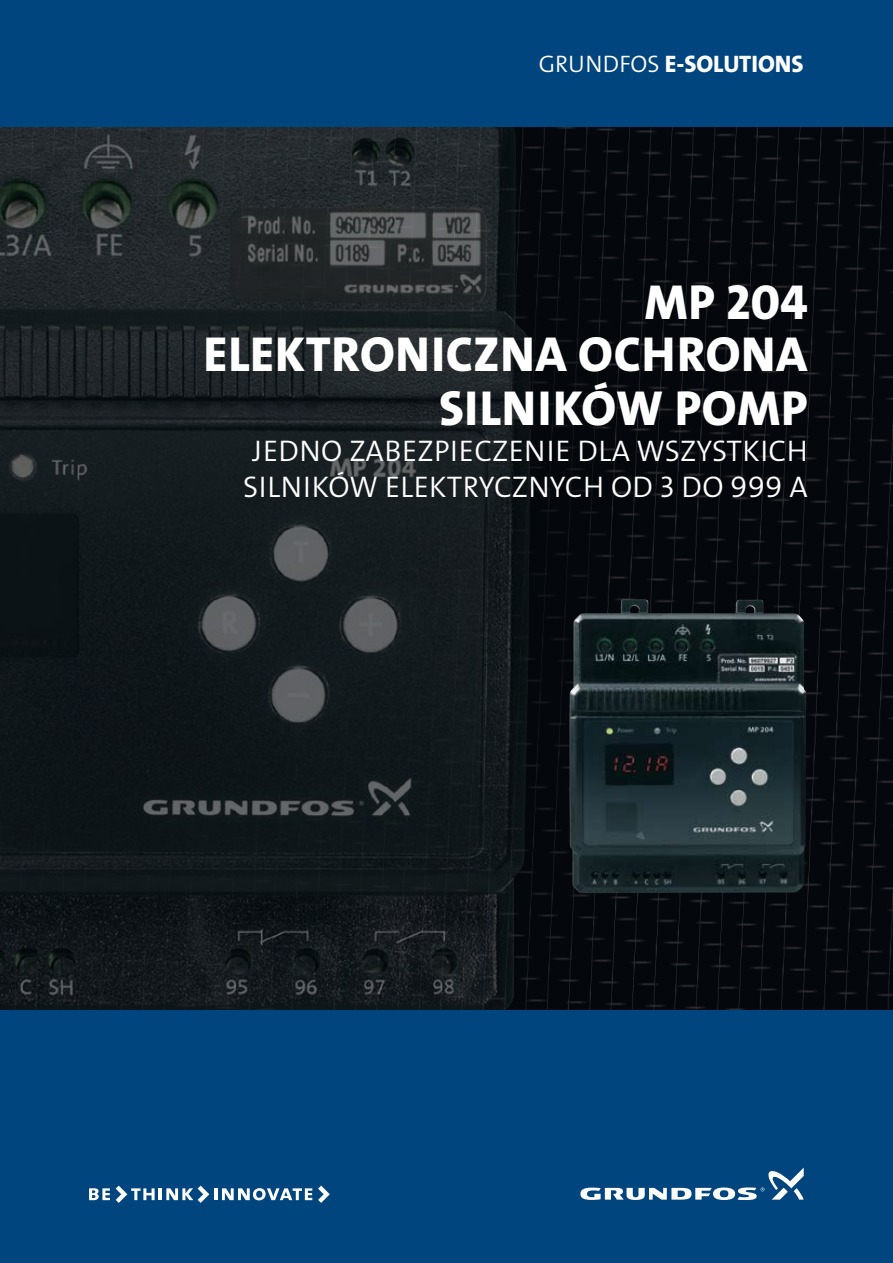
<style>
.page{position:relative;width:893px;height:1263px;background:#fff}
.page>*{position:absolute;margin:0;border:0;box-sizing:border-box;transform-origin:0 0}
.t1{font:49.5px "Grundfos The Sans OT 8 XB";letter-spacing:.01em;color:#fff}
.t2{font:30px/36px "Grundfos The Sans OT 4 SL";letter-spacing:.015em;color:#fff;text-align:right}
.t3{font:24px "Grundfos The Sans OT 8 XB";color:#fff}
.s1{font-family:"Grundfos The Sans OT 4 SL"}
</style>
<div class="page">
<img style="left:531px;top:126px;width:362px;height:884px">
<img style="left:0;top:126px;width:531px;height:884px">
<div style="left:0;top:0;width:893px;height:126px;background:#00457d"></div>
<div style="left:0;top:1010px;width:893px;height:253px;background:#00457d"></div>
<img style="left:569px;top:599px;width:237px;height:294px">
<svg style="left:89px;top:1188px;width:21px;height:12px"></svg>
<svg style="left:215px;top:1188px;width:97px;height:12px"></svg>
<svg style="left:116px;top:1185px;width:93px;height:18px"></svg>
<svg style="left:318px;top:1185px;width:12px;height:18px"></svg>
<svg style="left:580px;top:1168px;width:224px;height:32px"></svg>
<p class="t3" style="left:539px;top:49px;width:266px"><span class="s1">GRUNDFOS</span> E-SOLUTIONS</p>
<h1 class="t1" style="left:645px;top:270px;width:165px">MP 204</h1>
<h1 class="t1" style="left:203px;top:323px;width:537px">ELE KTRONICZNA OCHRONA</h1>
<h1 class="t1" style="left:439px;top:377px;width:23px">SILNI</h1>
<h1 class="t1" style="left:553px;top:377px;width:156px">KÓW POMP</h1>
<p class="t2" style="left:252px;top:433px;width:48px">JEDNO</p>
<p class="t2" style="left:243px;top:433px;width:566px">ZABEZPIECZEN IE DLA WSZYSTKICH<br>SILN IKÓW ELEKTRYCZNYCH OD 3 DO 999 A</p>
</div>
